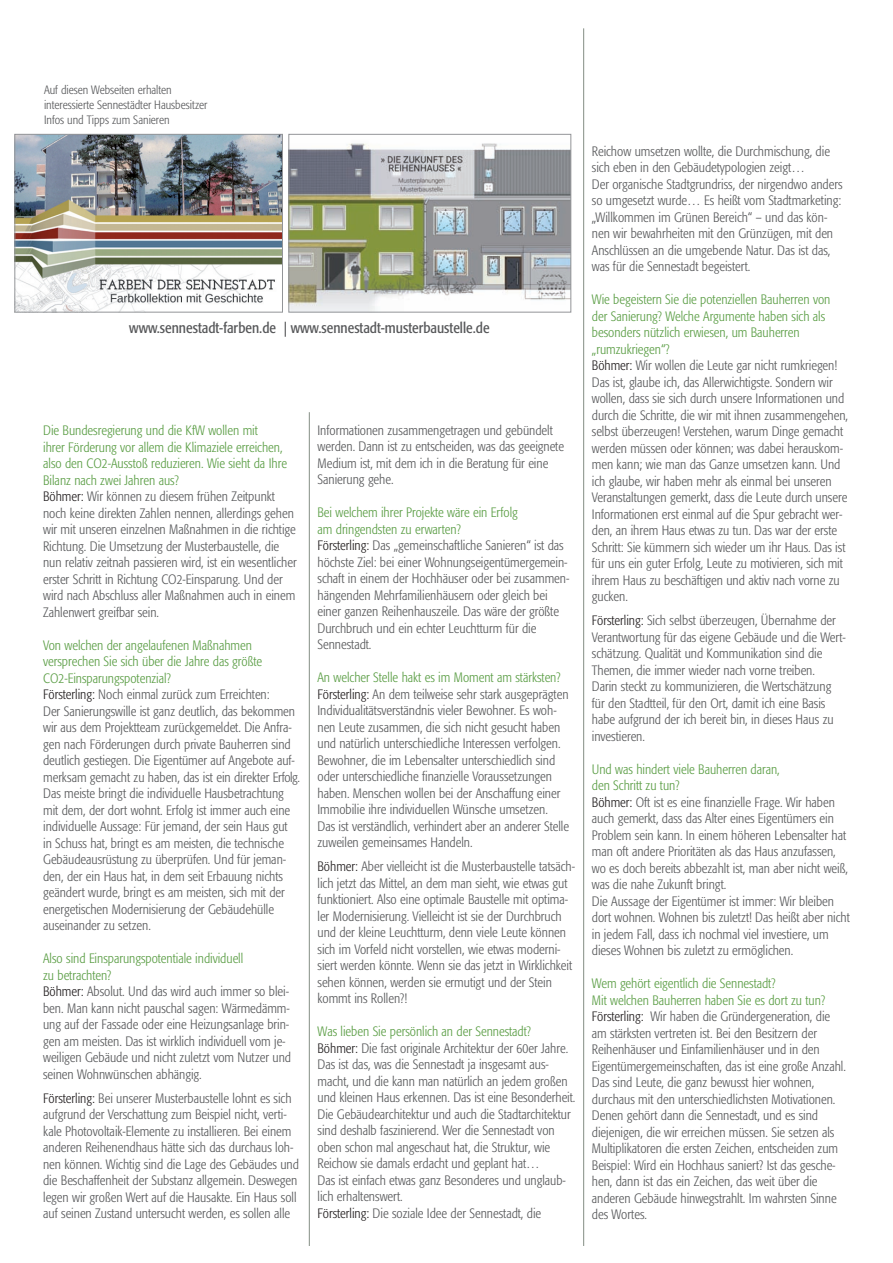
<style>
.page{position:relative;width:893px;height:1263px;background:#fff}
.page>*{position:absolute;margin:0;border:0;box-sizing:border-box;transform-origin:0 0}
.t1{font:condensed 15px "Formata";color:#57585a}
.t2{font:300 condensed 13.5px/16.5px "Formata";color:#57585a}
.t3{font:300 condensed 12px/15px "Formata";color:#57585a}
.s1{color:#5a9d44}
.s2{color:#231f20}
</style>
<div class="page">
<hr style="left:309px;top:412px;width:1px;height:834px;background:#848e84">
<hr style="left:583px;top:28px;width:1px;height:1218px;background:#848e84">
<img style="left:17px;top:136px;width:264px;height:174px">
<div style="left:15px;top:134px;width:268px;height:178px;border:1px solid #939598"></div>
<img style="left:291px;top:143px;width:278px;height:167px">
<div style="left:289px;top:134px;width:282px;height:178px;border:1px solid #939598"></div>
<p class="t3" style="left:44px;top:83px;width:165px">Auf diesen Webseiten erhalten interessierte Sennestädter Hausbesitzer<br>Infos und Tipps zum Sanieren</p>
<p class="t1" style="left:129px;top:319px;width:362px">www.sennestadt-farben.de | www.sennestadt-musterbaustelle.de</p>
<p class="t2" style="left:43px;top:422px;width:255px"><span class="s1">Die Bundesregierung und die KfW wollen mit<br>ihrer Förderung vor allem die Klimaziele erreichen, also den CO2-Ausstoß reduzieren. Wie sieht da Ihre Bilanz nach zwei Jahren aus?<br></span><span class="s2">Böhmer:</span> Wir können zu diesem frühen Zeitpunkt noch keine direkten Zahlen nennen, allerdings gehen wir mit unseren einzelnen Maßnahmen in die richtige Richtung. Die Umsetzung der Musterbaustelle, die nun relativ zeitnah passieren wird, ist ein wesentlicher erster Schritt in Richtung CO2-Einsparung. Und der wird nach Abschluss aller Maßnahmen auch in einem Zahlenwert greifbar sein.</p>
<p class="t2" style="left:43px;top:637px;width:258px"><span class="s1">Von welchen der angelaufenen Maßnahmen versprechen Sie sich über die Jahre das größte CO2-Einsparungspotenzial?<br></span><span class="s2">Försterling:</span> Noch einmal zurück zum Erreichten:<br>Der Sanierungswille ist ganz deutlich, das bekommen wir aus dem Projektteam zurückgemeldet. Die Anfra&shy;gen nach Förderungen durch private Bauherren sind deutlich gestiegen. Die Eigentümer auf Angebote auf&shy;merksam gemacht zu haben, das ist ein direkter Erfolg.<br>Das meiste bringt die individuelle Hausbetrachtung mit dem, der dort wohnt. Erfolg ist immer auch eine individuelle Aussage: Für jemand, der sein Haus gut<br>in Schuss hat, bringt es am meisten, die technische Gebäudeausrüstung zu überprüfen. Und für jeman&shy;den, der ein Haus hat, in dem seit Erbauung nichts geändert wurde, bringt es am meisten, sich mit der energetischen Modernisierung der Gebäudehülle auseinander zu setzen.</p>
<p class="t2" style="left:43px;top:950px;width:249px"><span class="s1">Also sind Einsparungspotentiale individuell<br>zu betrachten?<br></span><span class="s2">Böhmer:</span> Absolut. Und das wird auch immer so blei&shy;ben. Man kann nicht pauschal sagen: Wärmedämm&shy;ung auf der Fassade oder eine Heizungsanlage brin&shy;gen am meisten. Das ist wirklich individuell vom je&shy;weiligen Gebäude und nicht zuletzt vom Nutzer und seinen Wohnwünschen abhängig.</p>
<p class="t2" style="left:43px;top:1090px;width:257px"><span class="s2">Försterling:</span> Bei unserer Musterbaustelle lohnt es sich aufgrund der Verschattung zum Beispiel nicht, verti&shy;kale Photovoltaik-Elemente zu installieren. Bei einem anderen Reihenendhaus hätte sich das durchaus loh&shy;nen können. Wichtig sind die Lage des Gebäudes und die Beschaffenheit der Substanz allgemein. Deswegen legen wir großen Wert auf die Hausakte. Ein Haus soll auf seinen Zustand untersucht werden, es sollen alle</p>
<p class="t2" style="left:317px;top:422px;width:248px">Informationen zusammengetragen und gebündelt werden. Dann ist zu entscheiden, was das geeignete Medium ist, mit dem ich in die Beratung für eine Sanierung gehe.</p>
<p class="t2" style="left:317px;top:504px;width:253px"><span class="s1">Bei welchem ihrer Projekte wäre ein Erfolg<br>am dringendsten zu erwarten?<br></span><span class="s2">Försterling:</span> Das „gemeinschaftliche Sanieren“ ist das höchste Ziel: bei einer Wohnungseigentümergemein&shy;schaft in einem der Hochhäuser oder bei zusammen&shy;hängenden Mehrfamilienhäusern oder gleich bei einer ganzen Reihenhauszeile. Das wäre der größte Durchbruch und ein echter Leuchtturm für die Sennestadt.</p>
<p class="t2" style="left:317px;top:669px;width:253px"><span class="s1">An welcher Stelle hakt es im Moment am stärksten?<br></span><span class="s2">Försterling:</span> An dem teilweise sehr stark ausgeprägten Individualitätsverständnis vieler Bewohner. Es woh&shy;nen Leute zusammen, die sich nicht gesucht haben und natürlich unterschiedliche Interessen verfolgen.<br>Bewohner, die im Lebensalter unterschiedlich sind oder unterschiedliche finanzielle Voraussetzungen haben. Menschen wollen bei der Anschaffung einer Immobilie ihre individuellen Wünsche umsetzen.<br>Das ist verständlich, verhindert aber an anderer Stelle zuweilen gemeinsames Handeln.</p>
<p class="t2" style="left:317px;top:858px;width:259px"><span class="s2">Böhmer:</span> Aber vielleicht ist die Musterbaustelle tatsäch&shy;lich jetzt das Mittel, an dem man sieht, wie etwas gut funktioniert. Also eine optimale Baustelle mit optima&shy;ler Modernisierung. Vielleicht ist sie der Durchbruch und der kleine Leuchtturm, denn viele Leute können sich im Vorfeld nicht vorstellen, wie etwas moderni&shy;siert werden könnte. Wenn sie das jetzt in Wirklichkeit sehen können, werden sie ermutigt und der Stein kommt ins Rollen?!</p>
<p class="t2" style="left:317px;top:1023px;width:259px"><span class="s1">Was lieben Sie persönlich an der Sennestadt?<br></span><span class="s2">Böhmer:</span> Die fast originale Architektur der 60er Jahre.<br>Das ist das, was die Sennestadt ja insgesamt aus&shy;macht, und die kann man natürlich an jedem großen und kleinen Haus erkennen. Das ist eine Besonderheit.<br>Die Gebäudearchitektur und auch die Stadtarchitektur sind deshalb faszinierend. Wer die Sennestadt von oben schon mal angeschaut hat, die Struktur, wie Reichow sie damals erdacht und geplant hat…<br>Das ist einfach etwas ganz Besonderes und unglaub&shy;lich erhaltenswert.<br><span class="s2">Försterling:</span> Die soziale Idee der Sennestadt, die</p>
<p class="t2" style="left:592px;top:143px;width:252px">Reichow umsetzen wollte, die Durchmischung, die sich eben in den Gebäudetypologien zeigt…<br>Der organische Stadtgrundriss, der nirgendwo anders so umgesetzt wurde… Es heißt vom Stadtmarketing: „Willkommen im Grünen Bereich“ – und das kön&shy;nen wir bewahrheiten mit den Grünzügen, mit den Anschlüssen an die umgebende Natur. Das ist das, was für die Sennestadt begeistert.</p>
<p class="t2" style="left:592px;top:292px;width:258px"><span class="s1">Wie begeistern Sie die potenziellen Bauherren von der Sanierung? Welche Argumente haben sich als besonders nützlich erwiesen, um Bauherren „rumzukriegen“?<br></span><span class="s2">Böhmer:</span> Wir wollen die Leute gar nicht rumkriegen!<br>Das ist, glaube ich, das Allerwichtigste. Sondern wir wollen, dass sie sich durch unsere Informationen und durch die Schritte, die wir mit ihnen zusammengehen, selbst überzeugen! Verstehen, warum Dinge gemacht werden müssen oder können; was dabei herauskom&shy;men kann; wie man das Ganze umsetzen kann. Und ich glaube, wir haben mehr als einmal bei unseren Veranstaltungen gemerkt, dass die Leute durch unsere Informationen erst einmal auf die Spur gebracht wer&shy;den, an ihrem Haus etwas zu tun. Das war der erste Schritt: Sie kümmern sich wieder um ihr Haus. Das ist für uns ein guter Erfolg, Leute zu motivieren, sich mit ihrem Haus zu beschäftigen und aktiv nach vorne zu gucken.</p>
<p class="t2" style="left:592px;top:612px;width:256px"><span class="s2">Försterling:</span> Sich selbst überzeugen, Übernahme der Verantwortung für das eigene Gebäude und die Wert&shy;schätzung. Qualität und Kommunikation sind die Themen, die immer wieder nach vorne treiben.<br>Darin steckt zu kommunizieren, die Wertschätzung für den Stadtteil, für den Ort, damit ich eine Basis habe aufgrund der ich bereit bin, in dieses Haus zu investieren.</p>
<p class="t2" style="left:592px;top:761px;width:259px"><span class="s1">Und was hindert viele Bauherren daran,<br>den Schritt zu tun?<br></span><span class="s2">Böhmer:</span> Oft ist es eine finanzielle Frage. Wir haben auch gemerkt, dass das Alter eines Eigentümers ein Problem sein kann. In einem höheren Lebensalter hat man oft andere Prioritäten als das Haus anzufassen, wo es doch bereits abbezahlt ist, man aber nicht weiß, was die nahe Zukunft bringt.<br>Die Aussage der Eigentümer ist immer: Wir bleiben dort wohnen. Wohnen bis zuletzt! Das heißt aber nicht in jedem Fall, dass ich nochmal viel investiere, um dieses Wohnen bis zuletzt zu ermöglichen.</p>
<p class="t2" style="left:592px;top:975px;width:256px"><span class="s1">Wem gehört eigentlich die Sennestadt?<br>Mit welchen Bauherren haben Sie es dort zu tun?<br></span><span class="s2">Försterling:</span> Wir haben die Gründergeneration, die am stärksten vertreten ist. Bei den Besitzern der Reihenhäuser und Einfamilienhäuser und in den Eigentümergemeinschaften, das ist eine große Anzahl.<br>Das sind Leute, die ganz bewusst hier wohnen, durchaus mit den unterschiedlichsten Motivationen.<br>Denen gehört dann die Sennestadt, und es sind diejenigen, die wir erreichen müssen. Sie setzen als Multiplikatoren die ersten Zeichen, entscheiden zum Beispiel: Wird ein Hochhaus saniert? Ist das gesche&shy;hen, dann ist das ein Zeichen, das weit über die anderen Gebäude hinwegstrahlt. Im wahrsten Sinne des Wortes.</p>
</div>
